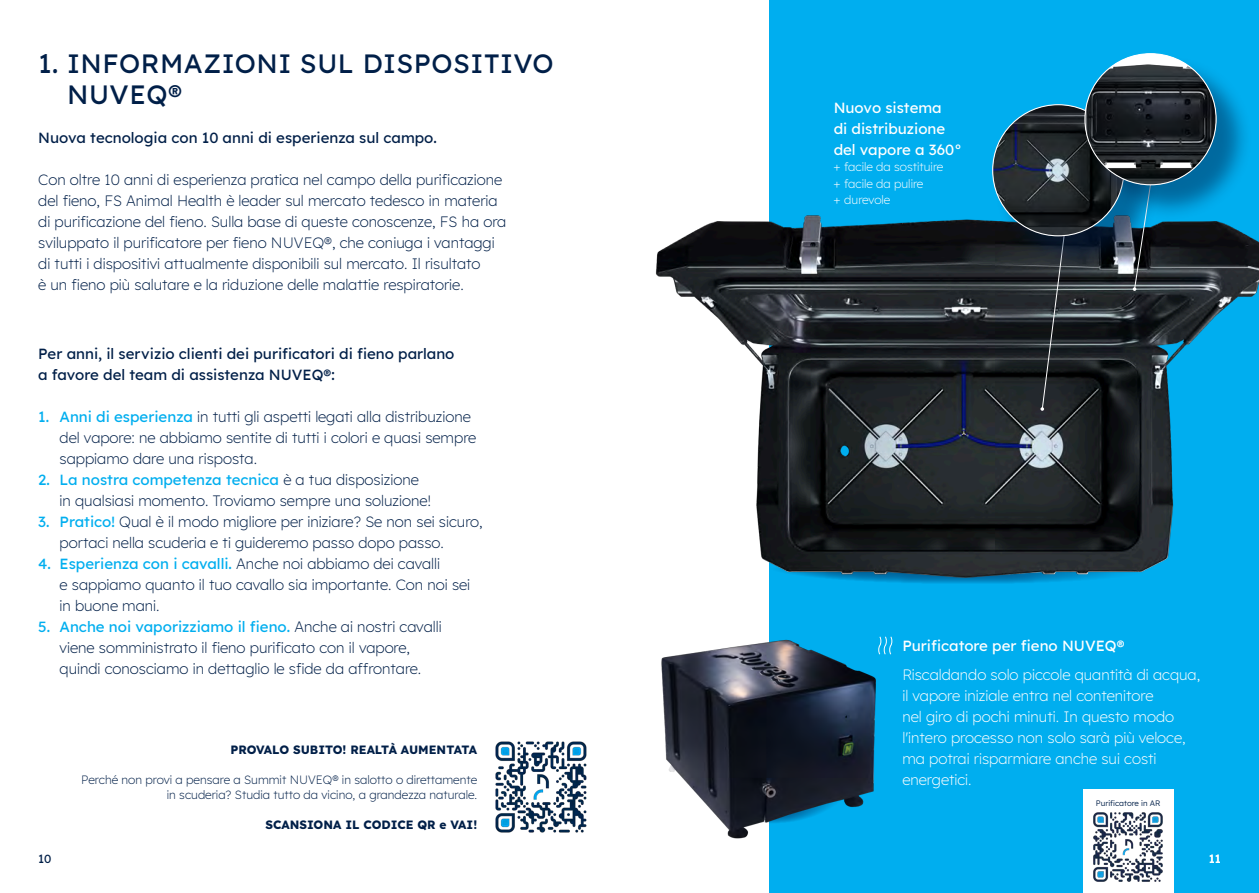
<style>
.page{position:relative;width:1259px;height:893px;background:#fff}
.page>*{position:absolute;margin:0;border:0;box-sizing:border-box;transform-origin:0 0}
.t1{font:500 27px/31.5px "Lexend";letter-spacing:.02em;color:#001f48}
.t2{font:300 15px/21px "Lexend";color:#001f48}
.t3{font:300 15px/21px "Lexend";color:#fff}
.t4{font:500 15px/21px "Lexend";color:#001f48}
.t5{font:500 15px/21px "Lexend";color:#fff}
.t6{font:300 12px/15px "Lexend";color:#001f48;text-align:right}
.t7{font:700 12px "Lexend";color:#001f48}
.t8{font:300 12px "Lexend";color:#fff}
.t9{font:500 12px "Lexend";color:#fff}
.t10{font:500 12px "Lexend";color:#001f48}
.t11{font:7.95px "Lexend";color:#001f48}
.s1{font-weight:500;color:#00aeef}
</style>
<div class="page">
<div style="left:769px;top:0;width:490px;height:893px;background:#00aeef"></div>
<img style="left:655px;top:179px;width:604px;height:404px">
<img style="left:661px;top:636px;width:232px;height:203px">
<svg style="left:1040px;top:272px;width:36px;height:139px;background:#2b3033"></svg>
<svg style="left:1132px;top:272px;width:27px;height:19px"></svg>
<div style="left:995px;top:107px;width:165px;height:165px;background:#001f48;opacity:.48"></div>
<img style="left:992px;top:105px;width:131px;height:131px;border-radius:66px">
<div style="left:1087px;top:56px;width:165px;height:165px;background:#001f48;opacity:.48"></div>
<img style="left:1085px;top:54px;width:131px;height:131px;border-radius:66px">
<img style="left:495px;top:741px;width:92px;height:92px">
<div style="left:1082px;top:789px;width:91px;height:104px;background:#fff"></div>
<img style="left:1093px;top:812px;width:70px;height:70px">
<p class="t1" style="left:67px;top:46px;width:488px;text-indent:-29px">1. INFORMAZIONI SUL DISPOSITIVO<br>NUVEQ®</p>
<p class="t4" style="left:38px;top:126px;width:400px">Nuova tecnologia con 10 anni di esperienza sul campo.</p>
<p class="t2" style="left:38px;top:168px;width:469px">Con oltre 10 anni di esperienza pratica nel campo della purificazione del fieno, FS Animal Health è leader sul mercato tedesco in materia di purificazione del fieno. Sulla base di queste conoscenze, FS ha ora sviluppato il purificatore per fieno NUVEQ®, che coniuga i vantaggi di tutti i dispositivi attualmente disponibili sul mercato. Il risultato<br>è un fieno più salutare e la riduzione delle malattie respiratorie.</p>
<p class="t4" style="left:38px;top:342px;width:418px">Per anni, il servizio clienti dei purificatori di fieno parlano a favore del team di assistenza NUVEQ®:</p>
<p class="t2" style="left:60px;top:405px;width:418px;text-indent:-21px"><span class="s1">1. Anni di esperienza</span> in tutti gli aspetti legati alla distribuzione del vapore: ne abbiamo sentite di tutti i colori e quasi sempre sappiamo dare una risposta.</p>
<p class="t2" style="left:60px;top:468px;width:373px;text-indent:-21px"><span class="s1">2. La nostra competenza tecnica</span> è a tua disposizione in qualsiasi momento. Troviamo sempre una soluzione!</p>
<p class="t2" style="left:60px;top:510px;width:424px;text-indent:-21px"><span class="s1">3. Pratico!</span> Qual è il modo migliore per iniziare? Se non sei sicuro, portaci nella scuderia e ti guideremo passo dopo passo.</p>
<p class="t2" style="left:60px;top:552px;width:412px;text-indent:-21px"><span class="s1">4. Esperienza con i cavalli.</span> Anche noi abbiamo dei cavalli<br>e sappiamo quanto il tuo cavallo sia importante. Con noi sei in buone mani.</p>
<p class="t2" style="left:60px;top:615px;width:384px;text-indent:-21px"><span class="s1">5. Anche noi vaporizziamo il fieno.</span> Anche ai nostri cavalli viene somministrato il fieno purificato con il vapore, quindi conosciamo in dettaglio le sfide da affrontare.</p>
<p class="t10" style="left:38px;top:850px;width:15px">10</p>
<p class="t7" style="left:230px;top:740px;width:248px">PROVALO SUBITO! REALTÀ AUMENTATA</p>
<p class="t6" style="left:81px;top:772px;width:397px">Perché non provi a pensare a Summit NUVEQ® in salotto o direttamente in scuderia? Studia tutto da vicino, a grandezza naturale.</p>
<p class="t7" style="left:265px;top:815px;width:213px">SCANSIONA IL CODICE QR e VAI!</p>
<p class="t5" style="left:833px;top:96px;width:130px">Nuovo sistema<br>di distribuzione del vapore a 360°</p>
<p class="t8" style="left:833px;top:159px;width:111px">+ facile da sostituire</p>
<p class="t8" style="left:833px;top:175px;width:91px">+ facile da pulire</p>
<p class="t8" style="left:833px;top:192px;width:58px">+ durevole</p>
<p class="t5" style="left:902px;top:634px;width:223px">Purificatore per fieno NUVEQ®</p>
<p class="t3" style="left:902px;top:663px;width:299px">Riscaldando solo piccole quantità di acqua, il vapore iniziale entra nel contenitore<br>nel giro di pochi minuti. In questo modo l'intero processo non solo sarà più veloce, ma potrai risparmiare anche sui costi energetici.</p>
<p class="t11" style="left:1096px;top:798px;width:66px">Purificatore in AR</p>
<p class="t9" style="left:1208px;top:850px;width:13px">11</p>
</div>
